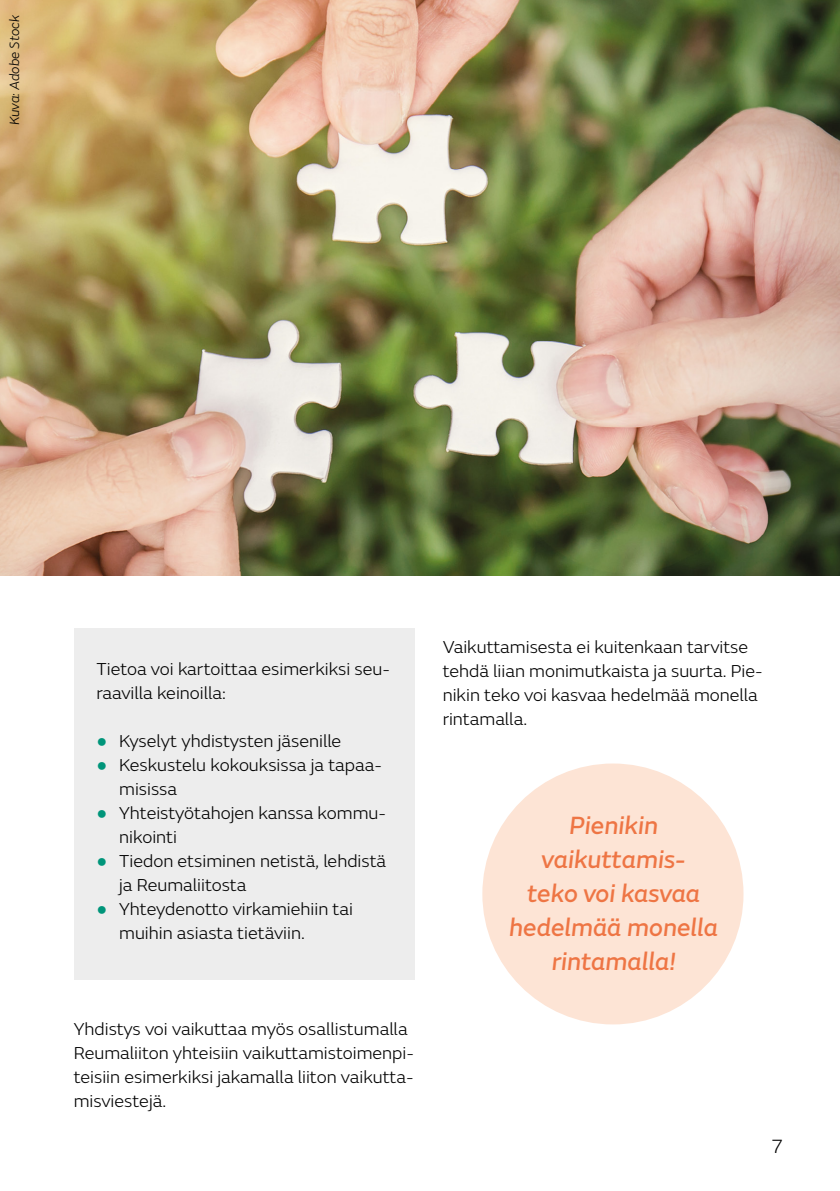
<style>
.page{position:relative;width:840px;height:1191px;background:#fff}
.page>*{position:absolute;margin:0;border:0;box-sizing:border-box;transform-origin:0 0}
.t1{font:italic 26px/34px "FS Emeric Core";color:#ee7544;text-align:center}
.t2{font:300 20px "FS Emeric";color:#000}
.Leipis{font:300 18px/24px "FS Emeric";color:#000}
.Laatikko__luettelo{font:300 18px/24px "FS Emeric";color:#000}
.Laatikko__leipis{font:300 18px/24px "FS Emeric";color:#000}
.t3{font:italic 300 14px "FS Emeric";letter-spacing:-.005em;color:#000}
.s1{font-family:"Arial Narrow";font-weight:400;color:#00957a}
</style>
<div class="page">
<div style="left:74px;top:628px;width:340px;height:352px;background:#ededed"></div>
<img style="left:0;top:0;width:839px;height:575px">
<div style="left:482px;top:763px;width:261px;height:261px;background:#fde4d5;border-radius:50%"></div>
<p class="t3" style="left:5px;top:125px;width:112px;rotate:-90deg">Kuva: Adobe Stock</p>
<p class="Laatikko__leipis" style="left:96px;top:656px;width:295px">Tietoa voi kartoittaa esimerkiksi seu&shy;raavilla keinoilla:</p>
<p class="Laatikko__luettelo" style="left:96px;top:728px;width:246px"><span class="s1">●</span> Kyselyt yhdistysten jäsenille</p>
<p class="Laatikko__luettelo" style="left:119px;top:752px;width:264px;text-indent:-23px"><span class="s1">●</span> Keskustelu kokouksissa ja tapaa&shy;misissa</p>
<p class="Laatikko__luettelo" style="left:119px;top:800px;width:268px;text-indent:-23px"><span class="s1">●</span> Yhteistyötahojen kanssa kommu&shy;nikointi</p>
<p class="Laatikko__luettelo" style="left:119px;top:848px;width:268px;text-indent:-23px"><span class="s1">●</span> Tiedon etsiminen netistä, lehdistä ja Reumaliitosta</p>
<p class="Laatikko__luettelo" style="left:119px;top:896px;width:235px;text-indent:-23px"><span class="s1">●</span> Yhteydenotto virkamiehiin tai muihin asiasta tietäviin.</p>
<p class="Leipis" style="left:74px;top:1016px;width:341px">Yhdistys voi vaikuttaa myös osallistumalla Reumaliiton yhteisiin vaikuttamistoimenpi&shy;teisiin esimerkiksi jakamalla liiton vaikutta&shy;misviestejä.</p>
<p class="Leipis" style="left:442px;top:634px;width:321px">Vaikuttamisesta ei kuitenkaan tarvitse tehdä liian monimutkaista ja suurta. Pie&shy;nikin teko voi kasvaa hedelmää monella rintamalla.</p>
<h1 class="t1" style="left:509px;top:806px;width:210px">Pienikin vaikuttamis-<br>teko voi kasvaa hedelmää monella rintamalla!</h1>
<p class="t2" style="left:770px;top:1133px;width:14px">7</p>
</div>
